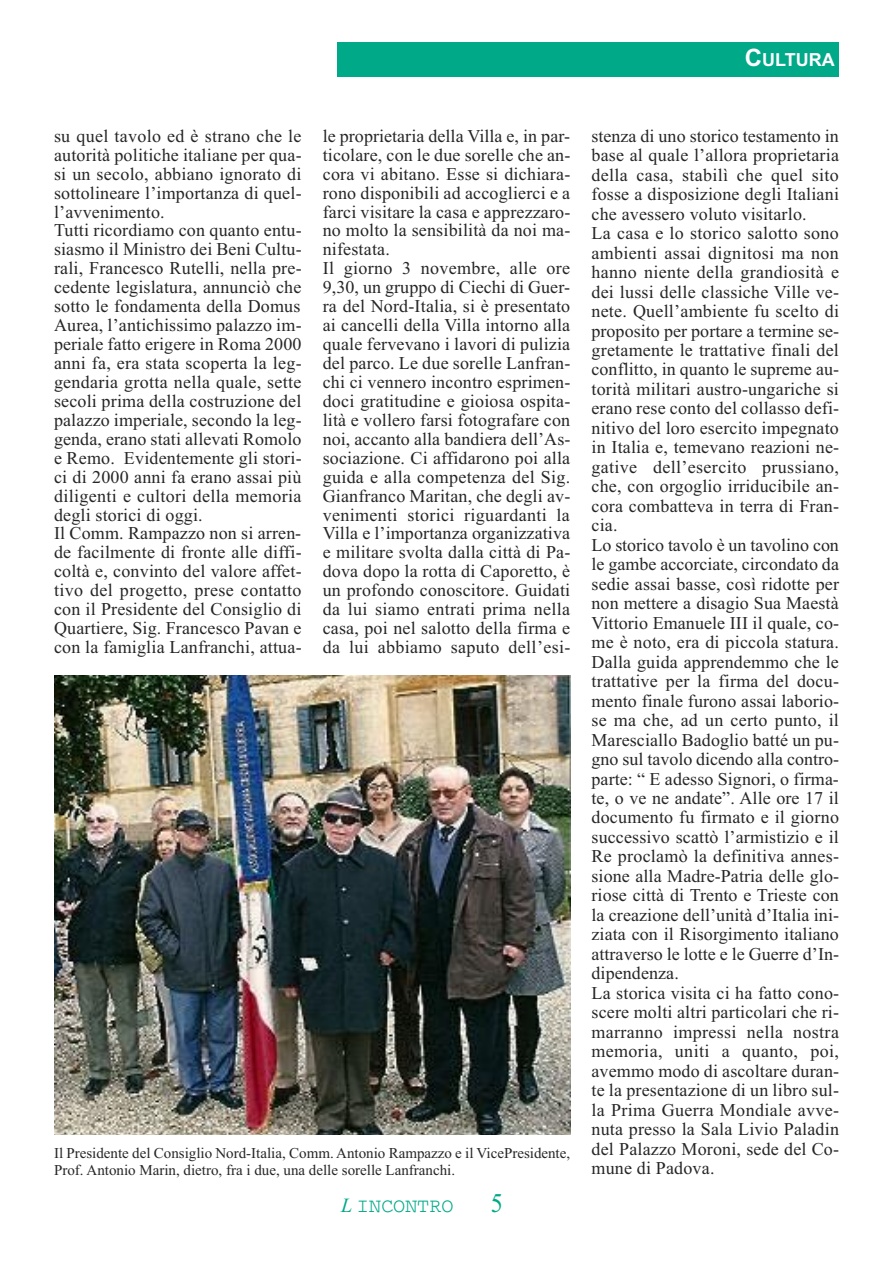
<style>
.page{position:relative;width:893px;height:1263px;background:#fff}
.page>*{position:absolute;margin:0;border:0;box-sizing:border-box;transform-origin:0 0}
.t1{font:27px "Times New Roman";color:#00a988;scale:.9 1}
.t2{font:20.1px "Courier";color:#00a988}
.t3{font:18px/18.9px "Times New Roman";letter-spacing:.01em;color:#272627}
.t4{font:700 18px "Arial";color:#fff}
.t5{font:15px/16.5px "Times New Roman";color:#272627}
.s1{font-size:24px}
.s2{font-family:"Times New Roman";font-style:italic}
</style>
<div class="page">
<div style="left:337px;top:43px;width:502px;height:34px;background:#00a988"></div>
<img style="left:54px;top:675px;width:516px;height:459px">
<p class="t4" style="left:745px;top:49px;width:91px"><span class="s1">C</span>ULTURA</p>
<p class="t3" style="left:54px;top:126px;width:249px">su quel tavolo ed è strano che le autorità politiche italiane per qua&shy;si un secolo, abbiano ignorato di sottolineare l’importanza di quel&shy;l’avvenimento.<br>Tutti ricordiamo con quanto entu&shy;siasmo il Ministro dei Beni Cultu&shy;rali, Francesco Rutelli, nella pre&shy;cedente legislatura, annunciò che sotto le fondamenta della Domus Aurea, l’antichissimo palazzo im&shy;periale fatto erigere in Roma 2000 anni fa, era stata scoperta la leg&shy;gendaria grotta nella quale, sette secoli prima della costruzione del palazzo imperiale, secondo la leg&shy;genda, erano stati allevati Romolo e Remo. Evidentemente gli stori&shy;ci di 2000 anni fa erano assai più diligenti e cultori della memoria degli storici di oggi.<br>Il Comm. Rampazzo non si arren&shy;de facilmente di fronte alle diffi&shy;coltà e, convinto del valore affet&shy;tivo del progetto, prese contatto con il Presidente del Consiglio di Quartiere, Sig. Francesco Pavan e con la famiglia Lanfranchi, attua-</p>
<p class="t3" style="left:323px;top:126px;width:249px">le proprietaria della Villa e, in par&shy;ticolare, con le due sorelle che an&shy;cora vi abitano. Esse si dichiara&shy;rono disponibili ad accoglierci e a farci visitare la casa e apprezzaro&shy;no molto la sensibilità da noi ma&shy;nifestata.<br>Il giorno 3 novembre, alle ore 9,30, un gruppo di Ciechi di Guer&shy;ra del Nord-Italia, si è presentato ai cancelli della Villa intorno alla quale fervevano i lavori di pulizia del parco. Le due sorelle Lanfran&shy;chi ci vennero incontro esprimen&shy;doci gratitudine e gioiosa ospita&shy;lità e vollero farsi fotografare con noi, accanto alla bandiera dell’As&shy;sociazione. Ci affidarono poi alla guida e alla competenza del Sig.<br>Gianfranco Maritan, che degli av&shy;venimenti storici riguardanti la Villa e l’importanza organizzativa e militare svolta dalla città di Pa&shy;dova dopo la rotta di Caporetto, è un profondo conoscitore. Guidati da lui siamo entrati prima nella casa, poi nel salotto della firma e da lui abbiamo saputo dell’esi-</p>
<p class="t3" style="left:591px;top:126px;width:249px;line-height:19.5px">stenza di uno storico testamento in base al quale l’allora proprietaria della casa, stabilì che quel sito fosse a disposizione degli Italiani che avessero voluto visitarlo.<br>La casa e lo storico salotto sono ambienti assai dignitosi ma non hanno niente della grandiosità e dei lussi delle classiche Ville ve&shy;nete. Quell’ambiente fu scelto di proposito per portare a termine se&shy;gretamente le trattative finali del conflitto, in quanto le supreme au&shy;torità militari austro-ungariche si erano rese conto del collasso defi&shy;nitivo del loro esercito impegnato in Italia e, temevano reazioni ne&shy;gative dell’esercito prussiano, che, con orgoglio irriducibile an&shy;cora combatteva in terra di Fran&shy;cia.<br>Lo storico tavolo è un tavolino con le gambe accorciate, circondato da sedie assai basse, così ridotte per non mettere a disagio Sua Maestà<br>Vittorio Emanuele III il quale, co&shy;me è noto, era di piccola statura.<br>Dalla guida apprendemmo che le trattative per la firma del docu&shy;mento finale furono assai laborio&shy;se ma che, ad un certo punto, il<br>Maresciallo Badoglio batté un pu&shy;gno sul tavolo dicendo alla contro&shy;parte: “ E adesso Signori, o firma&shy;te, o ve ne andate”. Alle ore 17 il documento fu firmato e il giorno successivo scattò l’armistizio e il<br>Re proclamò la definitiva annes&shy;sione alla Madre-Patria delle glo&shy;riose città di Trento e Trieste con la creazione dell’unità d’Italia ini&shy;ziata con il Risorgimento italiano attraverso le lotte e le Guerre d’In&shy;dipendenza.<br>La storica visita ci ha fatto cono&shy;scere molti altri particolari che ri&shy;marranno impressi nella nostra memoria, uniti a quanto, poi, avemmo modo di ascoltare duran&shy;te la presentazione di un libro sul&shy;la Prima Guerra Mondiale avve&shy;nuta presso la Sala Livio Paladin del Palazzo Moroni, sede del Co&shy;mune di Padova.</p>
<p class="t5" style="left:54px;top:1145px;width:518px">Il Presidente del Consiglio Nord-Italia, Comm. Antonio Rampazzo e il VicePresidente,<br>Prof. Antonio Marin, dietro, fra i due, una delle sorelle Lanfranchi.</p>
<p class="t2" style="left:341px;top:1199px;width:114px"><span class="s2">L</span> INCONTRO</p>
<h1 class="t1" style="left:491px;top:1187px;width:15px">5</h1>
</div>
